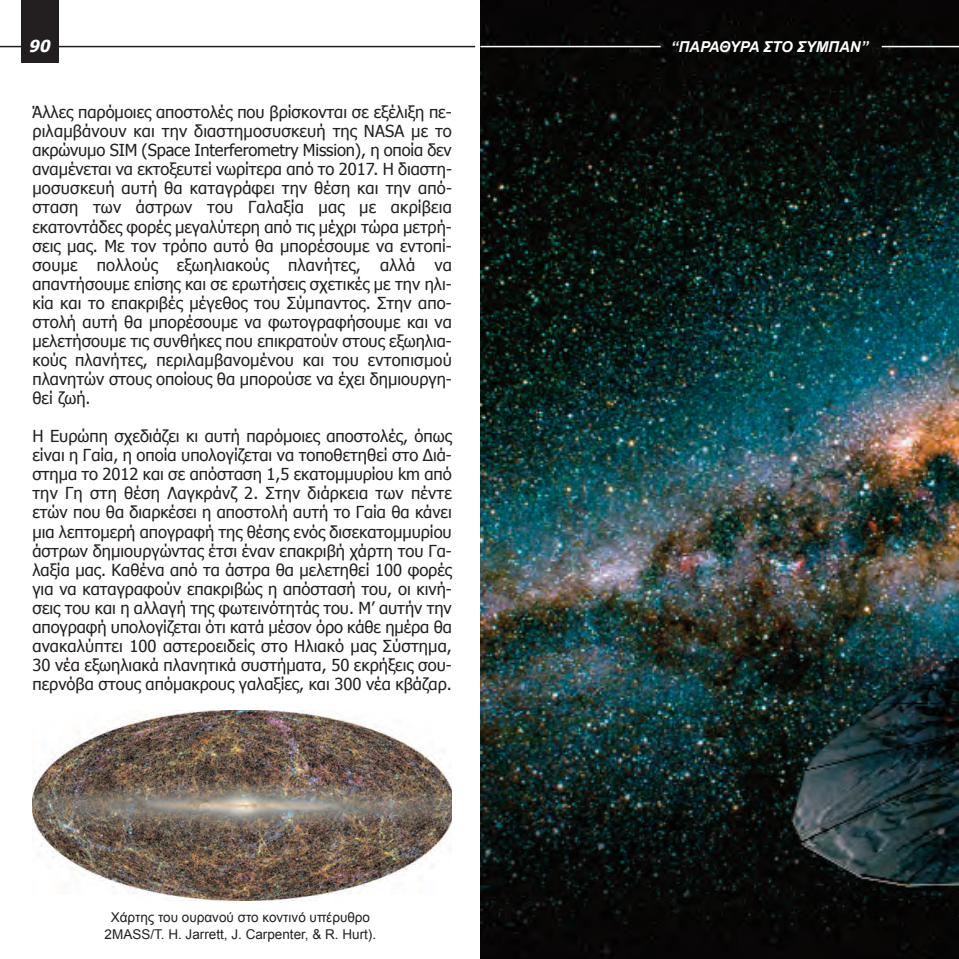
<style>
.page{position:relative;width:959px;height:959px;background:#fff}
.page>*{position:absolute;margin:0;border:0;box-sizing:border-box;transform-origin:0 0}
.t1{font:16.5px/19px "Tahoma";color:#231f20;text-align:justify}
.t2{font:italic 700 16.5px "Tahoma";color:#fff}
.t3{font:italic 700 15px "Arial";color:#fff}
.t4{font:13.5px/16.2px "Arial";color:#231f20;text-align:center}
</style>
<div class="page">
<hr style="left:0;top:46px;width:475px;height:1px;background:#231f20">
<img style="left:480px;top:0;width:479px;height:959px">
<img style="left:33px;top:710px;width:419px;height:191px">
<hr style="left:882px;top:46px;width:77px;height:1px;background:#fff">
<hr style="left:480px;top:46px;width:181px;height:1px;background:#fff">
<div style="left:22px;top:0;width:37px;height:62px;background:#231f20"></div>
<p class="t2" style="left:29px;top:36px;width:26px">90</p>
<p class="t3" style="left:671px;top:38px;width:199px">“ΠΑΡΑΘΥΡΑ ΣΤΟ ΣΥΜΠΑΝ”</p>
<p class="t1" style="left:32px;top:102px;width:421px">Άλλες παρόμοιες αποστολές που βρίσκονται σε εξέλιξη πε&shy;ριλαμβάνουν και την διαστημοσυσκευή της NASA με το ακρώνυμο SIM (Space Interferometry Mission), η οποία δεν αναμένεται να εκτοξευτεί νωρίτερα από το 2017. Η διαστη&shy;μοσυσκευή αυτή θα καταγράφει την θέση και την από&shy;σταση των άστρων του Γαλαξία μας με ακρίβεια εκατοντάδες φορές μεγαλύτερη από τις μέχρι τώρα μετρή&shy;σεις μας. Με τον τρόπο αυτό θα μπορέσουμε να εντοπί&shy;σουμε πολλούς εξωηλιακούς πλανήτες, αλλά να απαντήσουμε επίσης και σε ερωτήσεις σχετικές με την ηλι&shy;κία και το επακριβές μέγεθος του Σύμπαντος. Στην απο&shy;στολή αυτή θα μπορέσουμε να φωτογραφήσουμε και να μελετήσουμε τις συνθήκες που επικρατούν στους εξωηλια&shy;κούς πλανήτες, περιλαμβανομένου και του εντοπισμού πλανητών στους οποίους θα μπορούσε να έχει δημιουργη&shy;θεί ζωή.</p>
<p class="t1" style="left:32px;top:426px;width:421px">Η Ευρώπη σχεδιάζει κι αυτή παρόμοιες αποστολές, όπως είναι η Γαία, η οποία υπολογίζεται να τοποθετηθεί στο Διά&shy;στημα το 2012 και σε απόσταση 1,5 εκατομμυρίου km από την Γη στη θέση Λαγκράνζ 2. Στην διάρκεια των πέντε ετών που θα διαρκέσει η αποστολή αυτή το Γαία θα κάνει μια λεπτομερή απογραφή της θέσης ενός δισεκατομμυρίου άστρων δημιουργώντας έτσι έναν επακριβή χάρτη του Γα&shy;λαξία μας. Καθένα από τα άστρα θα μελετηθεί 100 φορές για να καταγραφούν επακριβώς η απόστασή του, οι κινή&shy;σεις του και η αλλαγή της φωτεινότητάς του. Μ’ αυτήν την απογραφή υπολογίζεται ότι κατά μέσον όρο κάθε ημέρα θα ανακαλύπτει 100 αστεροειδείς στο Ηλιακό μας Σύστημα, 30 νέα εξωηλιακά πλανητικά συστήματα, 50 εκρήξεις σου&shy;περνόβα στους απόμακρους γαλαξίες, και 300 νέα κβάζαρ.</p>
<p class="t4" style="left:105px;top:909px;width:273px">Χάρτης του ουρανού στο κοντινό υπέρυθρο<br>2MASS/T. H. Jarrett, J. Carpenter, &amp; R. Hurt).</p>
</div>
